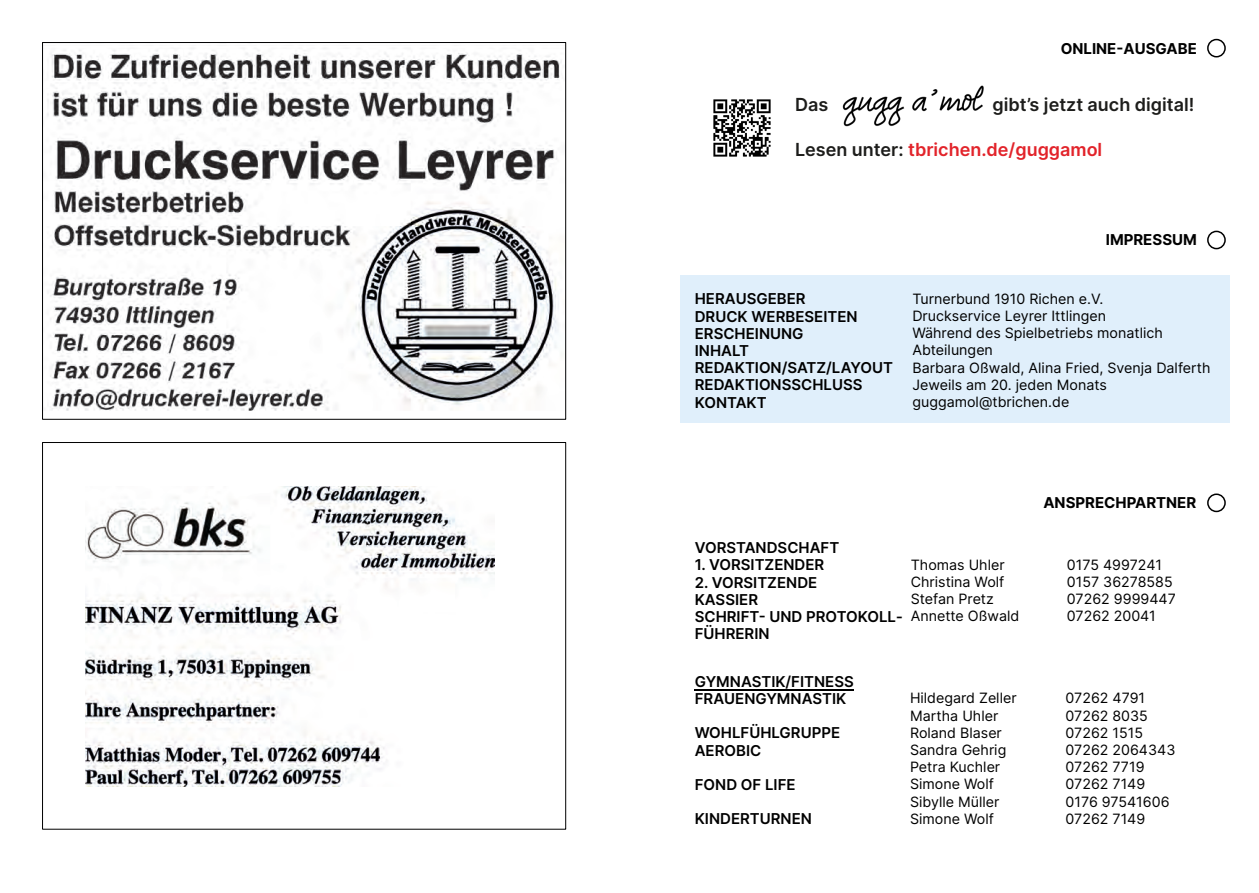
<style>
.page{position:relative;width:1259px;height:893px;background:#fff}
.page>*{position:absolute;margin:0;border:0;box-sizing:border-box;transform-origin:0 0}
.t1{font:600 18px "Inter";color:#e2232a}
.t2{font:600 18px "Inter";color:#1d1d1b}
.t3{font:600 15px/16.5px "Inter";color:#000}
.t4{font:700 15px "Inter";color:#000}
.t5{font:14.25px "Inter";color:#000}
.s1{color:#1d1d1b}
</style>
<div class="page">
<div style="left:1207px;top:493px;width:18px;height:19px;border:2px solid #000;border-radius:50%"></div>
<div style="left:1207px;top:231px;width:18px;height:18px;border:2px solid #000;border-radius:50%"></div>
<div style="left:1207px;top:39px;width:18px;height:18px;border:2px solid #000;border-radius:50%"></div>
<hr style="left:695px;top:689px;width:159px;height:1px;background:#000">
<div style="left:680px;top:276px;width:549px;height:147px;background:#e0effb"></div>
<img style="left:842px;top:85px;width:142px;height:42px">
<img style="left:713px;top:99px;width:58px;height:58px">
<img style="left:47px;top:48px;width:515px;height:363px">
<img style="left:86px;top:486px;width:408px;height:300px">
<p class="t4" style="left:1060px;top:39px;width:138px">ONLINE-AUSGABE</p>
<p class="t2" style="left:795px;top:93px;width:35px">Das</p>
<p class="t2" style="left:992px;top:93px;width:203px">gibt’s jetzt auch digital!</p>
<p class="t1" style="left:795px;top:139px;width:309px"><span class="s1">Lesen unter:</span> tbrichen.de/guggamol</p>
<p class="t4" style="left:1105px;top:231px;width:92px">IMPRESSUM</p>
<p class="t3" style="left:695px;top:291px;width:112px">HERAUSGEBER</p>
<p class="t5" style="left:912px;top:290px;width:192px">Turnerbund 1910 Richen e.V.</p>
<p class="t3" style="left:695px;top:308px;width:164px">DRUCK WERBESEITEN</p>
<p class="t5" style="left:912px;top:307px;width:195px">Druckservice Leyrer Ittlingen</p>
<p class="t3" style="left:695px;top:325px;width:110px">ERSCHEINUNG</p>
<p class="t5" style="left:912px;top:324px;width:252px">Während des Spielbetriebs monatlich</p>
<p class="t3" style="left:695px;top:342px;width:56px">INHALT</p>
<p class="t5" style="left:912px;top:342px;width:82px">Abteilungen</p>
<p class="t3" style="left:695px;top:359px;width:200px">REDAKTION/SATZ/LAYOUT</p>
<p class="t5" style="left:912px;top:359px;width:300px">Barbara Oßwald, Alina Fried, Svenja Dalferth</p>
<p class="t3" style="left:695px;top:377px;width:169px">REDAKTIONSSCHLUSS</p>
<p class="t5" style="left:912px;top:376px;width:196px">Jeweils am 20. jeden Monats</p>
<p class="t3" style="left:695px;top:394px;width:73px">KONTAKT</p>
<p class="t5" style="left:912px;top:393px;width:158px">guggamol@tbrichen.de</p>
<p class="t4" style="left:1043px;top:494px;width:154px">ANSPRECHPARTNER</p>
<p class="t3" style="left:695px;top:539px;width:146px">VORSTANDSCHAFT</p>
<p class="t3" style="left:695px;top:557px;width:131px">1. VORSITZENDER</p>
<p class="t5" style="left:910px;top:556px;width:95px">Thomas Uhler</p>
<p class="t5" style="left:1067px;top:556px;width:96px">0175 4997241</p>
<p class="t3" style="left:695px;top:574px;width:124px">2. VORSITZENDE</p>
<p class="t5" style="left:910px;top:573px;width:95px">Christina Wolf</p>
<p class="t5" style="left:1067px;top:573px;width:107px">0157 36278585</p>
<p class="t3" style="left:695px;top:591px;width:65px">KASSIER</p>
<p class="t5" style="left:910px;top:590px;width:85px">Stefan Pretz</p>
<p class="t5" style="left:1067px;top:590px;width:110px">07262 9999447</p>
<p class="t3" style="left:695px;top:608px;width:209px">SCHRIFT- UND PROTOKOLL‐<br>FÜHRERIN</p>
<p class="t5" style="left:910px;top:608px;width:110px">Annette Oßwald</p>
<p class="t5" style="left:1067px;top:608px;width:90px">07262 20041</p>
<p class="t3" style="left:695px;top:673px;width:160px;line-height:17.2px">GYMNASTIK/FITNESS<br>FRAUENGYMNASTIK</p>
<p class="t5" style="left:910px;top:690px;width:108px">Hildegard Zeller</p>
<p class="t5" style="left:1065px;top:690px;width:81px">07262 4791</p>
<p class="t5" style="left:910px;top:707px;width:90px">Martha Uhler</p>
<p class="t5" style="left:1065px;top:707px;width:84px">07262 8035</p>
<p class="t3" style="left:695px;top:725px;width:147px">WOHLFÜHLGRUPPE</p>
<p class="t5" style="left:910px;top:724px;width:93px">Roland Blaser</p>
<p class="t5" style="left:1065px;top:724px;width:79px">07262 1515</p>
<p class="t3" style="left:695px;top:742px;width:68px">AEROBIC</p>
<p class="t5" style="left:910px;top:741px;width:98px">Sandra Gehrig</p>
<p class="t5" style="left:1065px;top:741px;width:111px">07262 2064343</p>
<p class="t5" style="left:910px;top:758px;width:92px">Petra Kuchler</p>
<p class="t5" style="left:1065px;top:758px;width:80px">07262 7719</p>
<p class="t3" style="left:695px;top:776px;width:102px">FOND OF LIFE</p>
<p class="t5" style="left:910px;top:776px;width:85px">Simone Wolf</p>
<p class="t5" style="left:1065px;top:776px;width:81px">07262 7149</p>
<p class="t5" style="left:910px;top:793px;width:91px">Sibylle Müller</p>
<p class="t5" style="left:1065px;top:793px;width:105px">0176 97541606</p>
<p class="t3" style="left:695px;top:811px;width:119px">KINDERTURNEN</p>
<p class="t5" style="left:910px;top:810px;width:85px">Simone Wolf</p>
<p class="t5" style="left:1065px;top:810px;width:81px">07262 7149</p>
</div>
